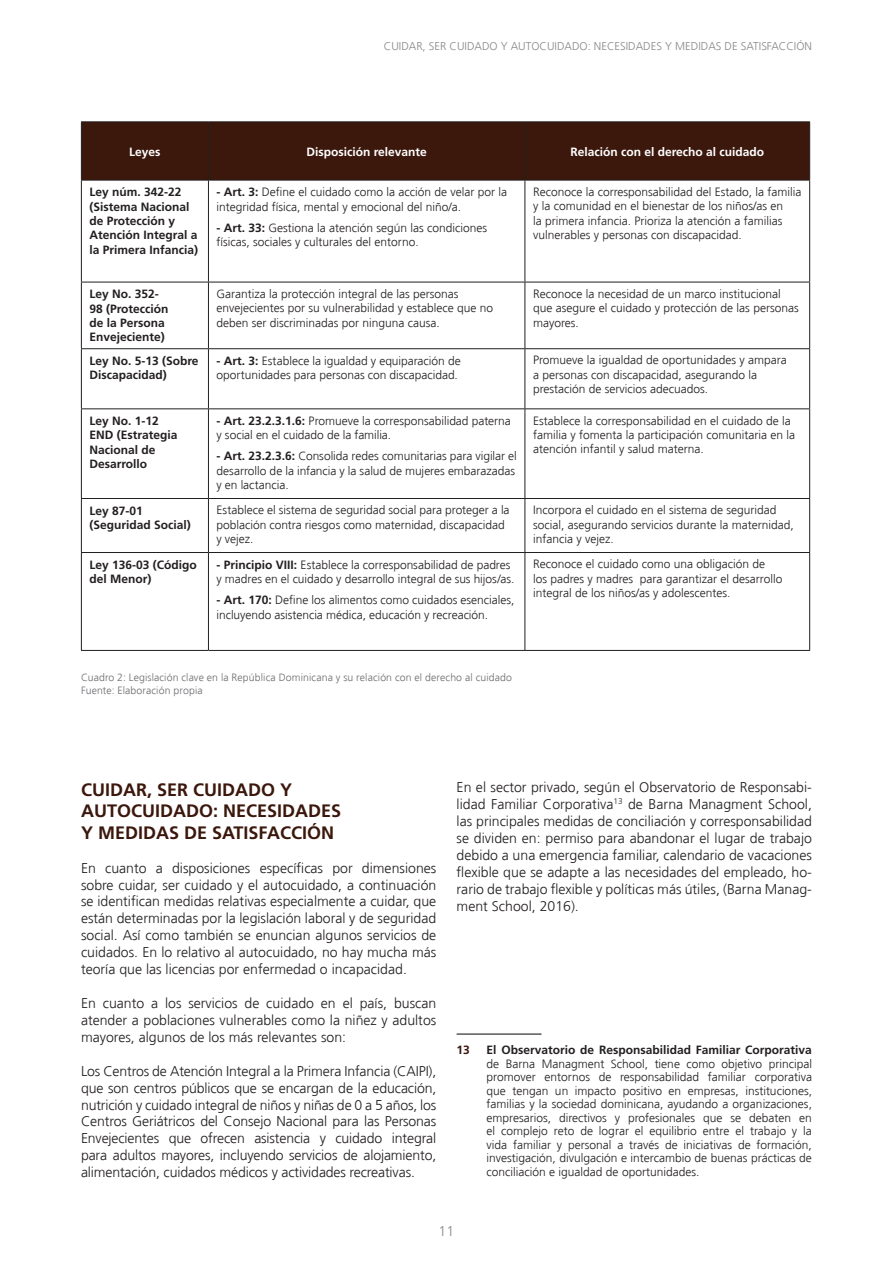
<style>
.page{position:relative;width:893px;height:1263px;background:#fff}
.page>*{position:absolute;margin:0;border:0;box-sizing:border-box;transform-origin:0 0}
.titulos{font:700 18px/21.6px "Frutiger";color:#3b170c}
.body_interior{font:300 14.1px/17px "Frutiger";color:#231f20;text-align:justify}
.t1{font:300 14.1px "Frutiger";color:#888787}
.body_pies_de_página{font:300 12px/14.4px "Frutiger";color:#231f20}
.t2{font:700 12px/14.4px "Frutiger";color:#231f20}
.t3{font:700 12px "Frutiger";color:#fff}
.body_pies_de_página-2{font:700 12px "Frutiger";color:#3b170c}
.t4{font:300 11.25px "Frutiger";color:#888787}
.fuente{font:300 10.5px "Frutiger";letter-spacing:.01em;color:#6c6d70}
.s1{font-weight:700}
</style>
<div class="page">
<div style="left:82px;top:122px;width:727px;height:58px;background:#3b170c"></div>
<hr style="left:81px;top:121px;width:127px;height:1px;background:#231f20">
<hr style="left:81px;top:122px;width:1px;height:58px;background:#231f20">
<hr style="left:208px;top:121px;width:317px;height:1px;background:#231f20">
<hr style="left:208px;top:122px;width:1px;height:58px;background:#231f20">
<hr style="left:525px;top:121px;width:285px;height:1px;background:#231f20">
<hr style="left:525px;top:122px;width:1px;height:58px;background:#231f20">
<hr style="left:809px;top:122px;width:1px;height:58px;background:#231f20">
<hr style="left:81px;top:180px;width:127px;height:1px;background:#231f20">
<hr style="left:81px;top:180px;width:1px;height:102px;background:#231f20">
<hr style="left:208px;top:180px;width:317px;height:1px;background:#231f20">
<hr style="left:208px;top:180px;width:1px;height:102px;background:#231f20">
<hr style="left:525px;top:180px;width:285px;height:1px;background:#231f20">
<hr style="left:525px;top:180px;width:1px;height:102px;background:#231f20">
<hr style="left:809px;top:180px;width:1px;height:102px;background:#231f20">
<hr style="left:81px;top:282px;width:127px;height:1px;background:#231f20">
<hr style="left:81px;top:282px;width:1px;height:66px;background:#231f20">
<hr style="left:208px;top:282px;width:317px;height:1px;background:#231f20">
<hr style="left:208px;top:282px;width:1px;height:66px;background:#231f20">
<hr style="left:525px;top:282px;width:285px;height:1px;background:#231f20">
<hr style="left:525px;top:282px;width:1px;height:66px;background:#231f20">
<hr style="left:809px;top:282px;width:1px;height:66px;background:#231f20">
<hr style="left:81px;top:348px;width:127px;height:1px;background:#231f20">
<hr style="left:81px;top:349px;width:1px;height:59px;background:#231f20">
<hr style="left:208px;top:348px;width:317px;height:1px;background:#231f20">
<hr style="left:208px;top:349px;width:1px;height:59px;background:#231f20">
<hr style="left:525px;top:348px;width:285px;height:1px;background:#231f20">
<hr style="left:525px;top:349px;width:1px;height:59px;background:#231f20">
<hr style="left:809px;top:349px;width:1px;height:59px;background:#231f20">
<hr style="left:81px;top:408px;width:127px;height:1px;background:#231f20">
<hr style="left:81px;top:409px;width:1px;height:89px;background:#231f20">
<hr style="left:208px;top:408px;width:317px;height:1px;background:#231f20">
<hr style="left:208px;top:409px;width:1px;height:89px;background:#231f20">
<hr style="left:525px;top:408px;width:285px;height:1px;background:#231f20">
<hr style="left:525px;top:409px;width:1px;height:89px;background:#231f20">
<hr style="left:809px;top:409px;width:1px;height:89px;background:#231f20">
<hr style="left:81px;top:498px;width:127px;height:1px;background:#231f20">
<hr style="left:81px;top:499px;width:1px;height:53px;background:#231f20">
<hr style="left:208px;top:498px;width:317px;height:1px;background:#231f20">
<hr style="left:208px;top:499px;width:1px;height:53px;background:#231f20">
<hr style="left:525px;top:498px;width:285px;height:1px;background:#231f20">
<hr style="left:525px;top:499px;width:1px;height:53px;background:#231f20">
<hr style="left:809px;top:499px;width:1px;height:53px;background:#231f20">
<hr style="left:81px;top:552px;width:127px;height:1px;background:#231f20">
<hr style="left:81px;top:553px;width:1px;height:97px;background:#231f20">
<hr style="left:208px;top:552px;width:317px;height:1px;background:#231f20">
<hr style="left:208px;top:553px;width:1px;height:97px;background:#231f20">
<hr style="left:525px;top:552px;width:285px;height:1px;background:#231f20">
<hr style="left:525px;top:553px;width:1px;height:97px;background:#231f20">
<hr style="left:809px;top:553px;width:1px;height:97px;background:#231f20">
<hr style="left:81px;top:650px;width:127px;height:1px;background:#231f20">
<hr style="left:208px;top:650px;width:317px;height:1px;background:#231f20">
<hr style="left:525px;top:650px;width:285px;height:1px;background:#231f20">
<hr style="left:457px;top:1033px;width:84px;height:2px;background:#231f20">
<p class="t4" style="left:384px;top:40px;width:430px">CUIDAR, SER CUIDADO Y AUTOCUIDADO: NECESIDADES Y MEDIDAS DE SATISFACCIÓN</p>
<p class="t3" style="left:129px;top:144px;width:33px">Leyes</p>
<p class="t3" style="left:306px;top:144px;width:122px">Disposición relevante</p>
<p class="t3" style="left:570px;top:144px;width:195px">Relación con el derecho al cuidado</p>
<p class="t2" style="left:89px;top:185px;width:110px">Ley núm. 342-22 (Sistema Nacional de Protección y<br>Atención Integral a la Primera Infancia)</p>
<p class="body_pies_de_página" style="left:217px;top:185px;width:292px"><span class="s1">- Art. 3:</span> Define el cuidado como la acción de velar por la integridad física, mental y emocional del niño/a.</p>
<p class="body_pies_de_página" style="left:533px;top:185px;width:270px">Reconoce la corresponsabilidad del Estado, la familia y la comunidad en el bienestar de los niños/as en<br>la primera infancia. Prioriza la atención a familias vulnerables y personas con discapacidad.</p>
<p class="body_pies_de_página" style="left:217px;top:221px;width:272px"><span class="s1">- Art. 33:</span> Gestiona la atención según las condiciones físicas, sociales y culturales del entorno.</p>
<p class="t2" style="left:89px;top:287px;width:81px">Ley No. 352-<br>98 (Protección de la Persona<br>Envejeciente)</p>
<p class="body_pies_de_página" style="left:217px;top:287px;width:278px">Garantiza la protección integral de las personas envejecientes por su vulnerabilidad y establece que no deben ser discriminadas por ninguna causa.</p>
<p class="body_pies_de_página" style="left:533px;top:287px;width:267px">Reconoce la necesidad de un marco institucional que asegure el cuidado y protección de las personas mayores.</p>
<p class="t2" style="left:89px;top:353px;width:111px">Ley No. 5-13 (Sobre<br>Discapacidad)</p>
<p class="body_pies_de_página" style="left:217px;top:354px;width:246px"><span class="s1">- Art. 3:</span> Establece la igualdad y equiparación de oportunidades para personas con discapacidad.</p>
<p class="body_pies_de_página" style="left:533px;top:353px;width:255px">Promueve la igualdad de oportunidades y ampara a personas con discapacidad, asegurando la prestación de servicios adecuados.</p>
<p class="t2" style="left:89px;top:413px;width:90px">Ley No. 1-12<br>END (Estrategia<br>Nacional de<br>Desarrollo</p>
<p class="body_pies_de_página" style="left:217px;top:414px;width:296px"><span class="s1">- Art. 23.2.3.1.6:</span> Promueve la corresponsabilidad paterna y social en el cuidado de la familia.</p>
<p class="body_pies_de_página" style="left:533px;top:413px;width:263px">Establece la corresponsabilidad en el cuidado de la familia y fomenta la participación comunitaria en la atención infantil y salud materna.</p>
<p class="body_pies_de_página" style="left:217px;top:449px;width:302px"><span class="s1">- Art. 23.2.3.6:</span> Consolida redes comunitarias para vigilar el desarrollo de la infancia y la salud de mujeres embarazadas y en lactancia.</p>
<p class="t2" style="left:89px;top:503px;width:103px">Ley 87-01 (Seguridad Social)</p>
<p class="body_pies_de_página" style="left:217px;top:503px;width:295px">Establece el sistema de seguridad social para proteger a la población contra riesgos como maternidad, discapacidad y vejez.</p>
<p class="body_pies_de_página" style="left:533px;top:503px;width:262px">Incorpora el cuidado en el sistema de seguridad social, asegurando servicios durante la maternidad, infancia y vejez.</p>
<p class="t2" style="left:89px;top:557px;width:109px">Ley 136-03 (Código del Menor)</p>
<p class="body_pies_de_página" style="left:217px;top:557px;width:299px"><span class="s1">- Principio VIII:</span> Establece la corresponsabilidad de padres y madres en el cuidado y desarrollo integral de sus hijos/as.</p>
<p class="body_pies_de_página" style="left:217px;top:593px;width:299px"><span class="s1">- Art. 170:</span> Define los alimentos como cuidados esenciales, incluyendo asistencia médica, educación y recreación.</p>
<p class="body_pies_de_página" style="left:533px;top:557px;width:251px">Reconoce el cuidado como una obligación de<br>los padres y madres para garantizar el desarrollo integral de los niños/as y adolescentes.</p>
<p class="fuente" style="left:81px;top:672px;width:432px">Cuadro 2: Legislación clave en la República Dominicana y su relación con el derecho al cuidado</p>
<p class="fuente" style="left:81px;top:684px;width:123px">Fuente: Elaboración propia</p>
<p class="titulos" style="left:81px;top:778px;width:262px">CUIDAR, SER CUIDADO Y<br>AUTOCUIDADO: NECESIDADES<br>Y MEDIDAS DE SATISFACCIÓN</p>
<p class="body_interior" style="left:81px;top:859px;width:357px">En cuanto a disposiciones específicas por dimensiones sobre cuidar, ser cuidado y el autocuidado, a continuación se identifican medidas relativas especialmente a cuidar, que están determinadas por la legislación laboral y de seguridad social. Así como también se enuncian algunos servicios de cuidados. En lo relativo al autocuidado, no hay mucha más teoría que las licencias por enfermedad o incapacidad.</p>
<p class="body_interior" style="left:81px;top:995px;width:357px">En cuanto a los servicios de cuidado en el país, buscan atender a poblaciones vulnerables como la niñez y adultos mayores, algunos de los más relevantes son:</p>
<p class="body_interior" style="left:81px;top:1062px;width:357px">Los Centros de Atención Integral a la Primera Infancia (CAIPI), que son centros públicos que se encargan de la educación, nutrición y cuidado integral de niños y niñas de 0 a 5 años, los Centros Geriátricos del Consejo Nacional para las Personas Envejecientes que ofrecen asistencia y cuidado integral para adultos mayores, incluyendo servicios de alojamiento, alimentación, cuidados médicos y actividades recreativas.</p>
<p class="body_interior" style="left:457px;top:779px;width:357px">En el sector privado, según el Observatorio de Responsabi&shy;lidad Familiar Corporativa<sup>13</sup> de Barna Managment School, las principales medidas de conciliación y corresponsabilidad se dividen en: permiso para abandonar el lugar de trabajo debido a una emergencia familiar, calendario de vacaciones flexible que se adapte a las necesidades del empleado, ho&shy;rario de trabajo flexible y políticas más útiles, (Barna Manag&shy;ment School, 2016).</p>
<p class="body_pies_de_página-2" style="left:457px;top:1043px;width:15px">13</p>
<p class="body_pies_de_página" style="left:487px;top:1043px;width:327px;line-height:13.5px;text-align:justify"><span class="s1">El Observatorio de Responsabilidad Familiar Corporativa </span>de Barna Managment School, tiene como objetivo principal promover entornos de responsabilidad familiar corporativa que tengan un impacto positivo en empresas, instituciones, familias y la sociedad dominicana, ayudando a organizaciones, empresarios, directivos y profesionales que se debaten en el complejo reto de lograr el equilibrio entre el trabajo y la vida familiar y personal a través de iniciativas de formación, investigación, divulgación e intercambio de buenas prácticas de conciliación e igualdad de oportunidades.</p>
<p class="t1" style="left:439px;top:1223px;width:17px">11</p>
</div>
